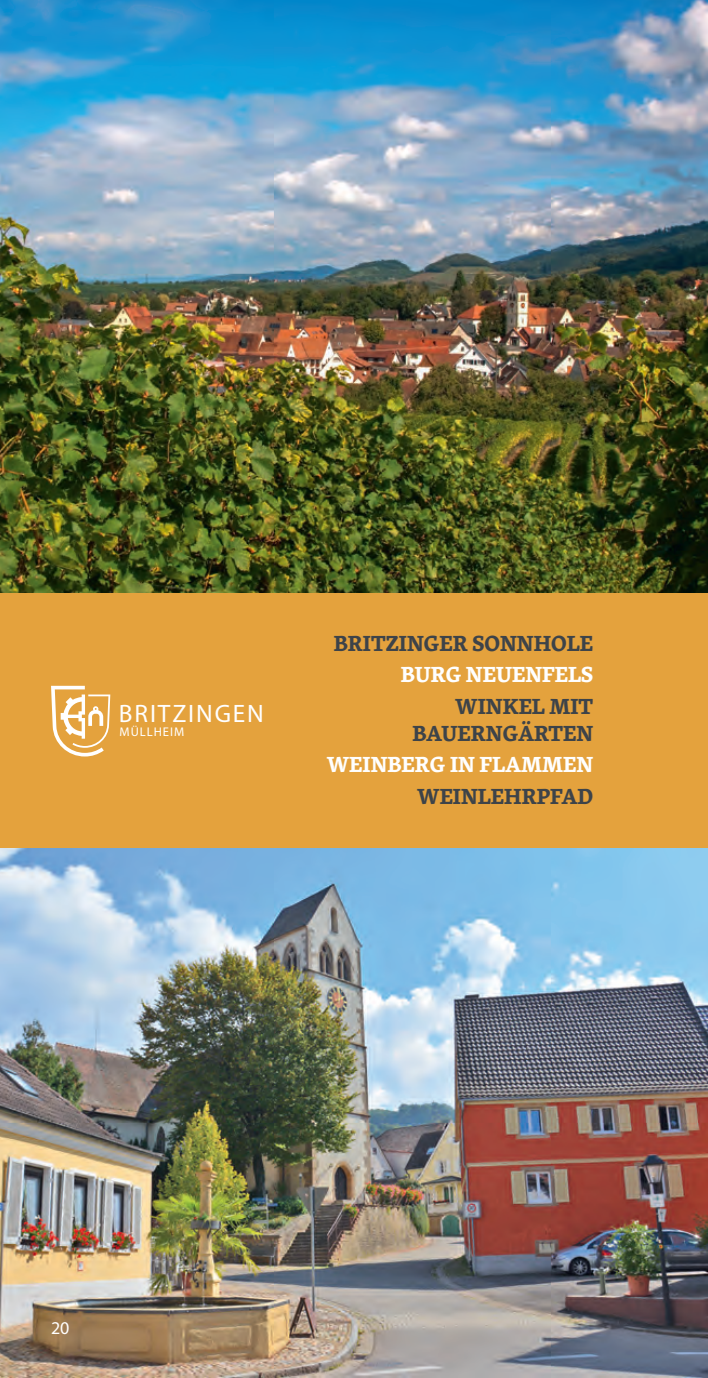
<style>
.page{position:relative;width:708px;height:1378px;background:#fff}
.page>*{position:absolute;margin:0;border:0;box-sizing:border-box;transform-origin:0 0}
.t1{font:25.2px "Myriad Pro";letter-spacing:.075em;color:#fff}
.t2{font:700 22.5px/27px "Skolar Latin";color:#3d4349;text-align:right}
.t3{font:700 22.5px "Skolar Latin";color:#fff}
.t4{font:18px "Myriad Pro";color:#fff}
.t5{font:12.6px "Myriad Pro";letter-spacing:.075em;color:#fff}
</style>
<div class="page">
<img style="left:0;top:0;width:708px;height:593px">
<div style="left:0;top:593px;width:708px;height:255px;background:#e4a23d"></div>
<svg style="left:51px;top:686px;width:59px;height:70px"></svg>
<img style="left:0;top:848px;width:708px;height:530px">
<p class="t1" style="left:119px;top:697px;width:147px">BRITZINGEN</p>
<p class="t5" style="left:120px;top:724px;width:66px">MÜLLHEIM</p>
<p class="t2" style="left:334px;top:628px;width:261px">BRITZINGER SONNHOLE</p>
<p class="t3" style="left:401px;top:656px;width:194px">BURG NEUENFELS</p>
<p class="t2" style="left:412px;top:691px;width:182px">WINKEL MIT<br>BAUERNGÄRTEN</p>
<p class="t3" style="left:327px;top:746px;width:268px">WEINBERG IN FLAMMEN</p>
<p class="t2" style="left:417px;top:781px;width:177px">WEINLEHRPFAD</p>
<p class="t4" style="left:51px;top:1317px;width:20px">20</p>
</div>
